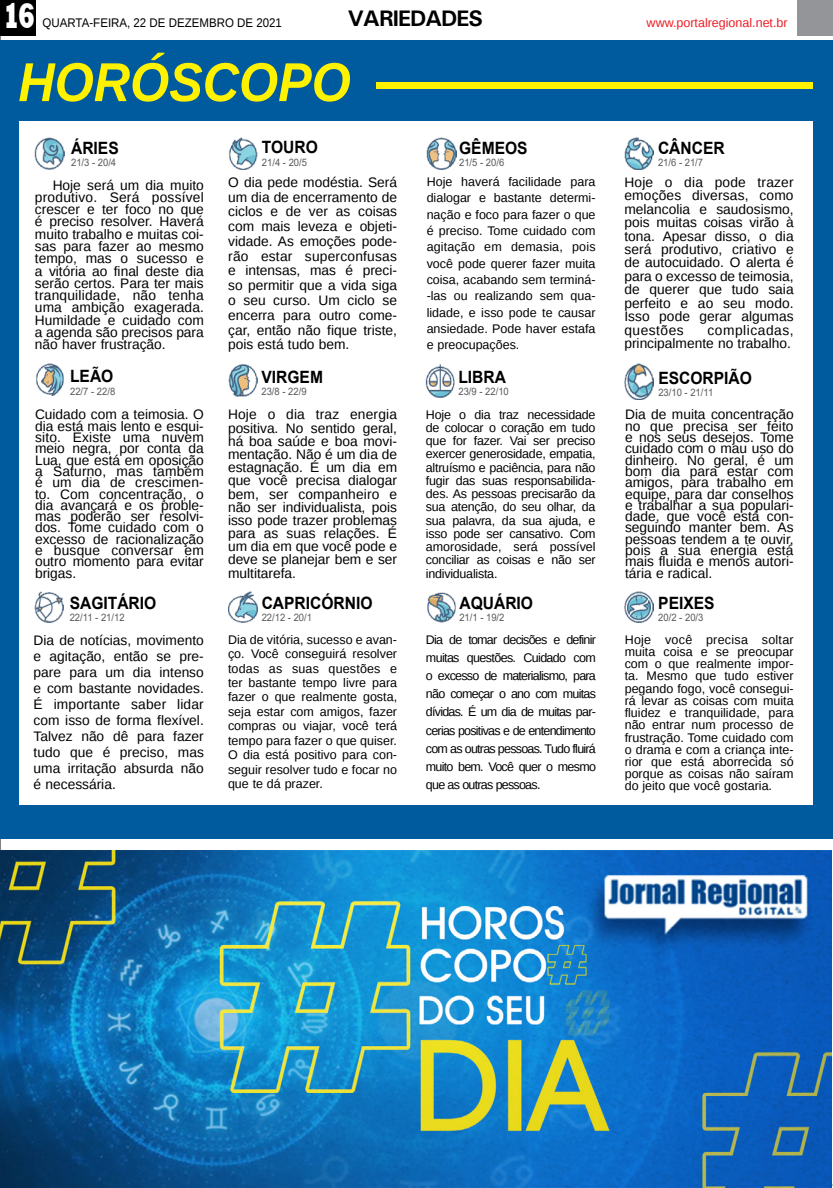
<style>
.page{position:relative;width:833px;height:1188px;background:#fff}
.page>*{position:absolute;margin:0;border:0;box-sizing:border-box;transform-origin:0 0}
.TÍTULO{font:italic 700 54.75px "Liberation Sans";color:#fff200;scale:.92 1}
.t1{font:800 36.12px "Rockwell";color:#fff;scale:.7 1}
.TITULO_PG{font:700 22.5px "Univers";letter-spacing:-.04em;color:#000}
.JR_Classificados{font:700 17px "Arial";color:#000;scale:.92 1}
.NOVELAS_E_HOROSC{font:13.75px/11.2px "Liberation Sans";color:#000;text-align:justify}
.MATÉRIA{font:13.75px/12.2px "Liberation Sans";color:#000;text-align:justify}
.NOVELAS_E_HOROSC-2{font:12.5px/13.2px "Liberation Sans";color:#000;text-align:justify}
.DATA_PG{font:12.5px "Liberation Sans";color:#000;scale:.92 1}
.DATA_PG-2{font:12.5px "Liberation Sans";color:#ed1d24}
.JR_Classificados-2{font:10.25px "Arial";color:#58595b;scale:.92 1}
</style>
<div class="page">
<div style="left:1px;top:0;width:35px;height:36px;background:#000"></div>
<div style="left:797px;top:0;width:36px;height:36px;background:#939598"></div>
<div style="left:0;top:40px;width:833px;height:798px;background:#005b9e"></div>
<div style="left:376px;top:83px;width:436px;height:6px;background:#fff200"></div>
<div style="left:19px;top:121px;width:793px;height:683px;background:#fff"></div>
<img style="left:35px;top:138px;width:29px;height:32px">
<img style="left:229px;top:138px;width:29px;height:32px">
<img style="left:427px;top:138px;width:29px;height:32px">
<img style="left:624px;top:138px;width:30px;height:32px">
<img style="left:36px;top:364px;width:28px;height:32px">
<img style="left:228px;top:364px;width:29px;height:32px">
<img style="left:426px;top:364px;width:28px;height:33px">
<img style="left:624px;top:364px;width:30px;height:35px">
<img style="left:35px;top:591px;width:28px;height:31px">
<img style="left:228px;top:591px;width:29px;height:31px">
<img style="left:427px;top:592px;width:29px;height:30px">
<img style="left:624px;top:591px;width:30px;height:31px">
<img style="left:0;top:850px;width:832px;height:337px">
<p class="t1" style="left:3px;top:-5px;width:48px">16</p>
<p class="DATA_PG" style="left:43px;top:16px;width:262px">QUARTA-FEIRA, 22 DE DEZEMBRO DE 2021</p>
<p class="TITULO_PG" style="left:348px;top:5px;width:137px">VARIEDADES</p>
<p class="DATA_PG-2" style="left:646px;top:16px;width:143px">www.portalregional.net.br</p>
<p class="TÍTULO" style="left:18px;top:45px;width:363px">HORÓSCOPO</p>
<p class="JR_Classificados" style="left:71px;top:136px;width:53px">ÁRIES</p>
<p class="JR_Classificados-2" style="left:71px;top:155px;width:51px">21/3 - 20/4</p>
<p class="JR_Classificados" style="left:459px;top:136px;width:76px">GÊMEOS</p>
<p class="JR_Classificados-2" style="left:459px;top:155px;width:51px">21/5 - 20/6</p>
<p class="JR_Classificados" style="left:658px;top:136px;width:74px">CÂNCER</p>
<p class="JR_Classificados-2" style="left:658px;top:155px;width:51px">21/6 - 21/7</p>
<p class="JR_Classificados" style="left:262px;top:135px;width:62px">TOURO</p>
<p class="JR_Classificados-2" style="left:262px;top:155px;width:51px">21/4 - 20/5</p>
<p class="MATÉRIA" style="left:35px;top:179px;width:170px;text-indent:18px">Hoje será um dia muito produtivo. Será possível crescer e ter foco no que é preciso resolver. Haverá muito trabalho e muitas coi&shy;sas para fazer ao mesmo tempo, mas o sucesso e a vitória ao final deste dia serão certos. Para ter mais tranquilidade, não tenha uma ambição exagerada.<br>Humildade e cuidado com a agenda são precisos para não haver frustração.</p>
<p class="NOVELAS_E_HOROSC" style="left:228px;top:175px;width:170px;line-height:14.8px">O dia pede modéstia. Será um dia de encerramento de ciclos e de ver as coisas com mais leveza e objeti&shy;vidade. As emoções pode&shy;rão estar superconfusas e intensas, mas é preci&shy;so permitir que a vida siga o seu curso. Um ciclo se encerra para outro come&shy;çar, então não fique triste, pois está tudo bem.</p>
<p class="NOVELAS_E_HOROSC-2" style="left:427px;top:174px;width:170px;line-height:16.4px">Hoje haverá facilidade para dialogar e bastante determi&shy;nação e foco para fazer o que é preciso. Tome cuidado com agitação em demasia, pois você pode querer fazer muita coisa, acabando sem terminá--las ou realizando sem qua&shy;lidade, e isso pode te causar ansiedade. Pode haver estafa e preocupações.</p>
<p class="NOVELAS_E_HOROSC" style="left:624px;top:176px;width:171px;line-height:13.4px">Hoje o dia pode trazer emoções diversas, como melancolia e saudosismo, pois muitas coisas virão à tona. Apesar disso, o dia será produtivo, criativo e de autocuidado. O alerta é para o excesso de teimosia, de querer que tudo saia perfeito e ao seu modo.<br>Isso pode gerar algumas questões</p>
<p class="NOVELAS_E_HOROSC" style="left:624px;top:323px;width:171px;line-height:13.4px;text-align:right">complicadas, principalmente no trabalho.</p>
<p class="JR_Classificados" style="left:70px;top:364px;width:49px">LEÃO</p>
<p class="JR_Classificados-2" style="left:70px;top:384px;width:51px">22/7 - 22/8</p>
<p class="JR_Classificados" style="left:261px;top:365px;width:68px">VIRGEM</p>
<p class="JR_Classificados-2" style="left:261px;top:384px;width:51px">23/8 - 22/9</p>
<p class="JR_Classificados" style="left:458px;top:365px;width:53px">LIBRA</p>
<p class="JR_Classificados-2" style="left:458px;top:384px;width:56px">23/9 - 22/10</p>
<p class="JR_Classificados" style="left:658px;top:366px;width:103px">ESCORPIÃO</p>
<p class="JR_Classificados-2" style="left:658px;top:385px;width:61px">23/10 - 21/11</p>
<p class="NOVELAS_E_HOROSC" style="left:35px;top:409px;width:170px">Cuidado com a teimosia. O dia está mais lento e esqui&shy;sito. Existe uma nuvem meio negra, por conta da Lua, que está em oposição a Saturno, mas também é um dia de crescimen&shy;to. Com concentração, o dia avançará e os proble&shy;mas poderão ser resolvi&shy;dos. Tome cuidado com o excesso de racionalização e busque conversar em outro momento para evitar brigas.</p>
<p class="NOVELAS_E_HOROSC" style="left:228px;top:408px;width:171px;line-height:13.1px">Hoje o dia traz energia positiva. No sentido geral, há boa saúde e boa movi&shy;mentação. Não é um dia de estagnação. É um dia em que você precisa dialogar bem, ser companheiro e não ser individualista, pois isso pode trazer problemas para as suas relações. É um dia em que você pode e deve se planejar bem e ser multitarefa.</p>
<p class="NOVELAS_E_HOROSC-2" style="left:426px;top:408px;width:171px">Hoje o dia traz necessidade de colocar o coração em tudo que for fazer. Vai ser preciso exercer generosidade, empatia, altruísmo e paciência, para não fugir das suas responsabilida&shy;des. As pessoas precisarão da sua atenção, do seu olhar, da sua palavra, da sua ajuda, e isso pode ser cansativo. Com amorosidade, será possível conciliar as coisas e não ser individualista.</p>
<p class="NOVELAS_E_HOROSC" style="left:625px;top:409px;width:170px">Dia de muita concentração no que precisa ser feito e nos seus desejos. Tome cuidado com o mau uso do dinheiro. No geral, é um bom dia para estar com amigos, para trabalho em equipe, para dar conselhos e trabalhar a sua populari&shy;dade, que você está con&shy;seguindo manter bem. As pessoas tendem a te ouvir, pois a sua energia está mais fluida e menos autori&shy;tária e radical.</p>
<p class="JR_Classificados" style="left:70px;top:590px;width:96px">SAGITÁRIO</p>
<p class="JR_Classificados-2" style="left:70px;top:610px;width:61px">22/11 - 21/12</p>
<p class="JR_Classificados" style="left:262px;top:590px;width:122px">CAPRICÓRNIO</p>
<p class="JR_Classificados-2" style="left:262px;top:610px;width:56px">22/12 - 20/1</p>
<p class="JR_Classificados" style="left:459px;top:590px;width:82px">AQUÁRIO</p>
<p class="JR_Classificados-2" style="left:459px;top:610px;width:51px">21/1 - 19/2</p>
<p class="JR_Classificados" style="left:658px;top:590px;width:63px">PEIXES</p>
<p class="JR_Classificados-2" style="left:658px;top:610px;width:51px">20/2 - 20/3</p>
<p class="NOVELAS_E_HOROSC" style="left:34px;top:632px;width:172px;line-height:16px">Dia de notícias, movimento e agitação, então se pre&shy;pare para um dia intenso e com bastante novidades.<br>É importante saber lidar com isso de forma flexível.<br>Talvez não dê para fazer tudo que é preciso, mas uma irritação absurda não é necessária.</p>
<p class="NOVELAS_E_HOROSC-2" style="left:228px;top:632px;width:171px;line-height:14.4px">Dia de vitória, sucesso e avan&shy;ço. Você conseguirá resolver todas as suas questões e ter bastante tempo livre para fazer o que realmente gosta, seja estar com amigos, fazer compras ou viajar, você terá tempo para fazer o que quiser.<br>O dia está positivo para con&shy;seguir resolver tudo e focar no que te dá prazer.</p>
<p class="NOVELAS_E_HOROSC-2" style="left:426px;top:630px;width:172px;line-height:18.1px">Dia de tomar decisões e definir muitas questões. Cuidado com o excesso de materialismo, para não começar o ano com muitas dívidas. É um dia de muitas par&shy;cerias positivas e de entendimento com as outras pessoas. Tudo fluirá muito bem. Você quer o mesmo que as outras pessoas.</p>
<p class="NOVELAS_E_HOROSC-2" style="left:625px;top:633px;width:170px;line-height:12.2px">Hoje você precisa soltar muita coisa e se preocupar com o que realmente impor&shy;ta. Mesmo que tudo estiver pegando fogo, você consegui&shy;rá levar as coisas com muita fluidez e tranquilidade, para não entrar num processo de frustração. Tome cuidado com o drama e com a criança inte&shy;rior que está aborrecida só porque as coisas não saíram do jeito que você gostaria.</p>
</div>
